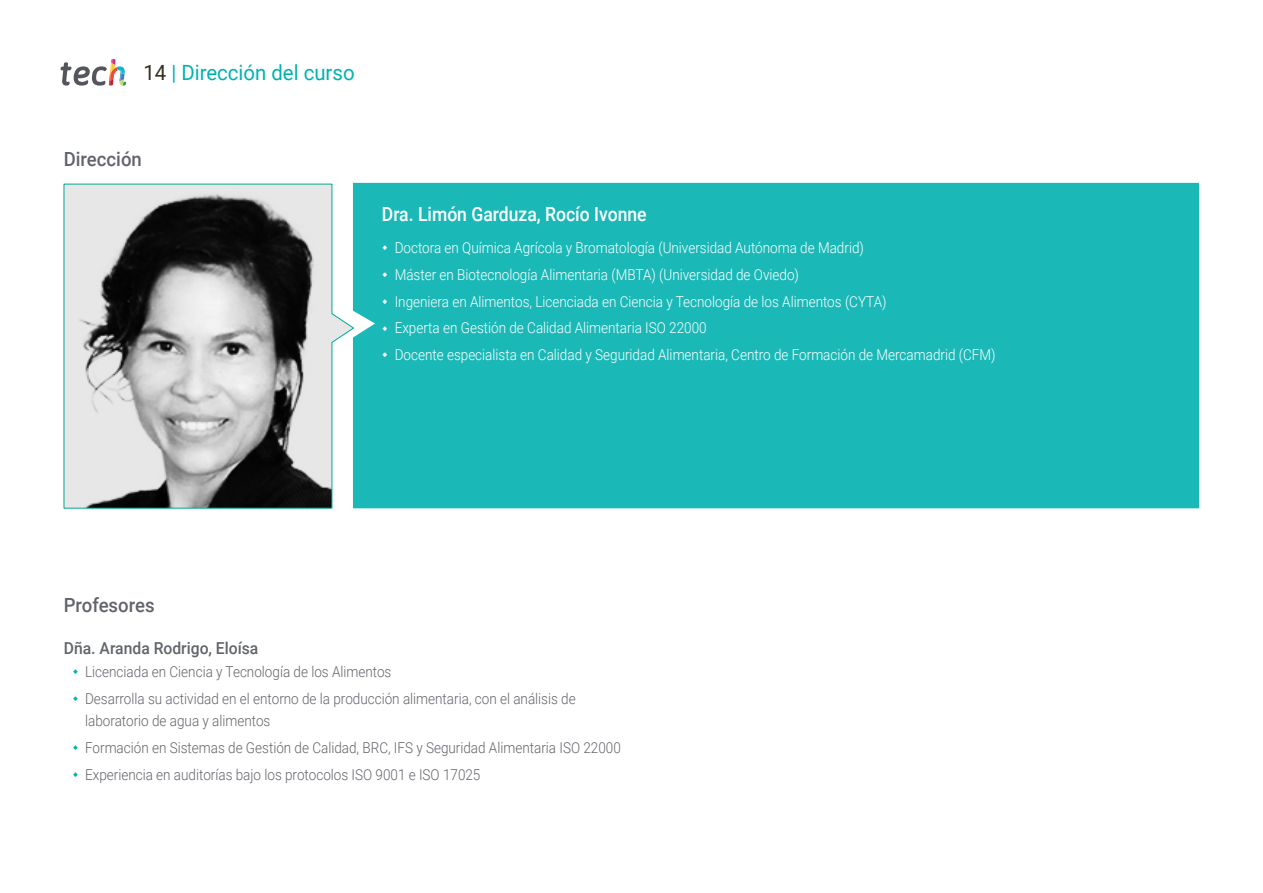
<style>
.page{position:relative;width:1263px;height:893px;background:#fff}
.page>*{position:absolute;margin:0;border:0;box-sizing:border-box;transform-origin:0 0}
.t1{font:21px "Roboto";color:#00b2af}
.t2{font:500 19.5px "Roboto";color:#fff;scale:.9 1}
.t3{font:500 19.5px "Roboto";color:#61646a;scale:.95 1}
.t4{font:500 16.5px "Roboto";color:#61646a;scale:.95 1}
.t5{font:300 15px/26.7px "Roboto";color:#fff;scale:.9 1}
.t6{font:300 15px/26.7px "Roboto";color:#61646a;scale:.9 1}
.s1{color:#312e20}
</style>
<div class="page">
<svg style="left:61px;top:59px;width:65px;height:27px"></svg>
<div style="left:353px;top:183px;width:846px;height:325px;background:#1ab9b7"></div>
<svg style="left:64px;top:184px;width:290px;height:324px;background:#9fa1a1"></svg>
<svg style="left:383px;top:245px;width:4px;height:5px"></svg>
<svg style="left:383px;top:272px;width:4px;height:5px"></svg>
<svg style="left:383px;top:299px;width:4px;height:5px"></svg>
<svg style="left:383px;top:326px;width:4px;height:5px"></svg>
<svg style="left:383px;top:352px;width:4px;height:5px"></svg>
<h1 class="t1" style="left:144px;top:57px;width:213px"><span class="s1">14</span> | Dirección del curso</h1>
<h2 class="t3" style="left:64px;top:145px;width:84px">Dirección</h2>
<h2 class="t2" style="left:382px;top:201px;width:296px">Dra. Limón Garduza, Rocío Ivonne</h2>
<p class="t5" style="left:395px;top:234px;width:669px">Doctora en Química Agrícola y Bromatología (Universidad Autónoma de Madrid)<br>Máster en Biotecnología Alimentaria (MBTA) (Universidad de Oviedo)<br>Ingeniera en Alimentos, Licenciada en Ciencia y Tecnología de los Alimentos (CYTA)<br>Experta en Gestión de Calidad Alimentaria ISO 22000<br>Docente especialista en Calidad y Seguridad Alimentaria, Centro de Formación de Mercamadrid (CFM)</p>
<h2 class="t3" style="left:64px;top:591px;width:97px">Profesores</h2>
<p class="t4" style="left:64px;top:637px;width:206px">Dña. Aranda Rodrigo, Eloísa</p>
<p class="t6" style="left:85px;top:658px;width:547px">Licenciada en Ciencia y Tecnología de los Alimentos<br>Desarrolla su actividad en el entorno de la producción alimentaria, con el análisis de</p>
<p class="t6" style="left:85px;top:707px;width:597px">laboratorio de agua y alimentos<br>Formación en Sistemas de Gestión de Calidad, BRC, IFS y Seguridad Alimentaria ISO 22000<br>Experiencia en auditorías bajo los protocolos ISO 9001 e ISO 17025</p>
</div>
